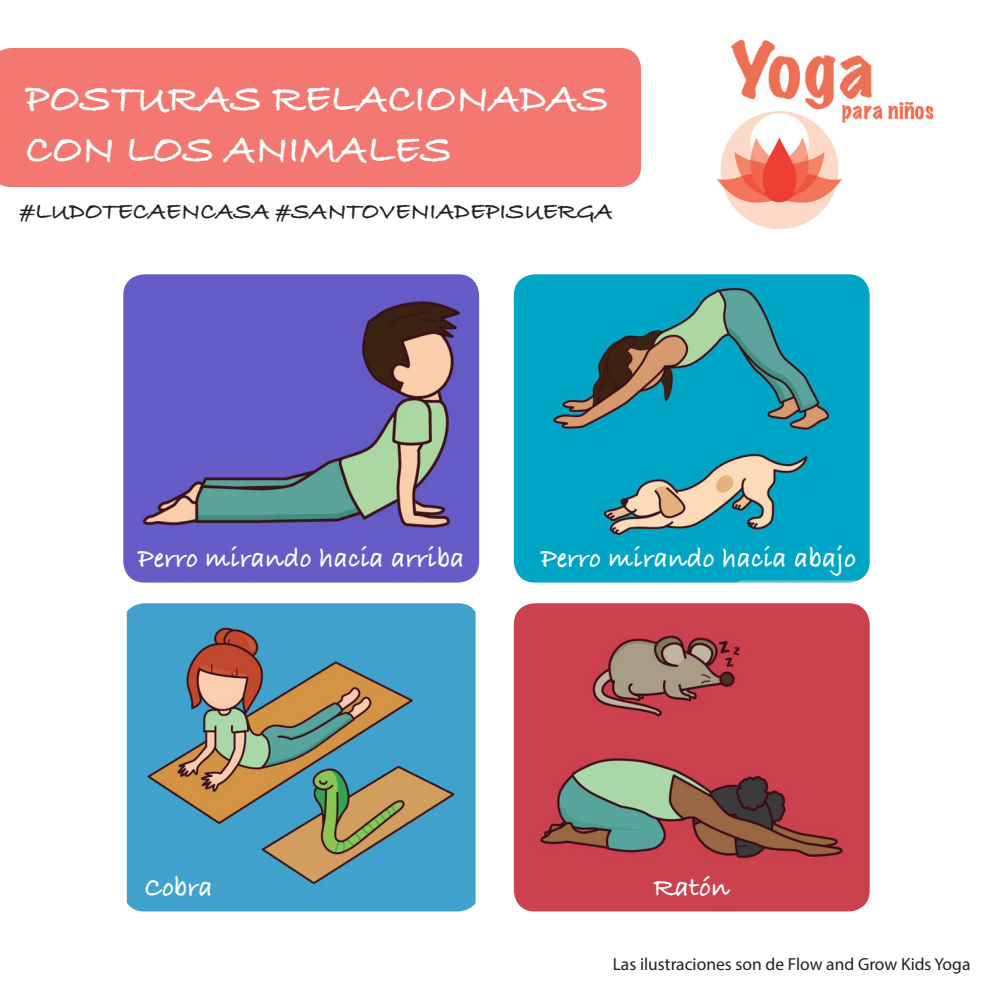
<style>
.page{position:relative;width:993px;height:993px;background:#fff}
.page>*{position:absolute;margin:0;border:0;box-sizing:border-box;transform-origin:0 0}
.t1{font:700 42px/50.4px "Bradley Hand ITCTT";color:#fff}
.t2{font:700 28px "Bradley Hand ITCTT";color:#fff}
.t3{font:700 24.5px "Bradley Hand ITCTT";color:#231f20}
.t4{font:17.5px "Myriad Pro";color:#231f20}
</style>
<div class="page">
<img style="left:123px;top:274px;width:356px;height:308px">
<div style="left:0;top:48px;width:641px;height:139px;background:#f37871"></div>
<img style="left:730px;top:39px;width:204px;height:84px">
<img style="left:717px;top:111px;width:124px;height:117px">
<img style="left:513px;top:274px;width:356px;height:308px">
<img style="left:513px;top:603px;width:356px;height:308px">
<img style="left:127px;top:603px;width:348px;height:308px">
<h1 class="t1" style="left:26px;top:72px;width:584px">POSTURAS RELACIONADAS<br>CON LOS ANIMALES</h1>
<p class="t3" style="left:20px;top:193px;width:594px">#LUDOTECAENCASA #SANTOVENIADEPISUERGA</p>
<p class="t2" style="left:138px;top:537px;width:328px">Perro mirando hacia arriba</p>
<p class="t2" style="left:540px;top:537px;width:317px">Perro mirando hacia abajo</p>
<p class="t2" style="left:144px;top:865px;width:70px">Cobra</p>
<p class="t2" style="left:653px;top:865px;width:78px">Ratón</p>
<p class="t4" style="left:612px;top:953px;width:359px">Las ilustraciones son de Flow and Grow Kids Yoga</p>
</div>
